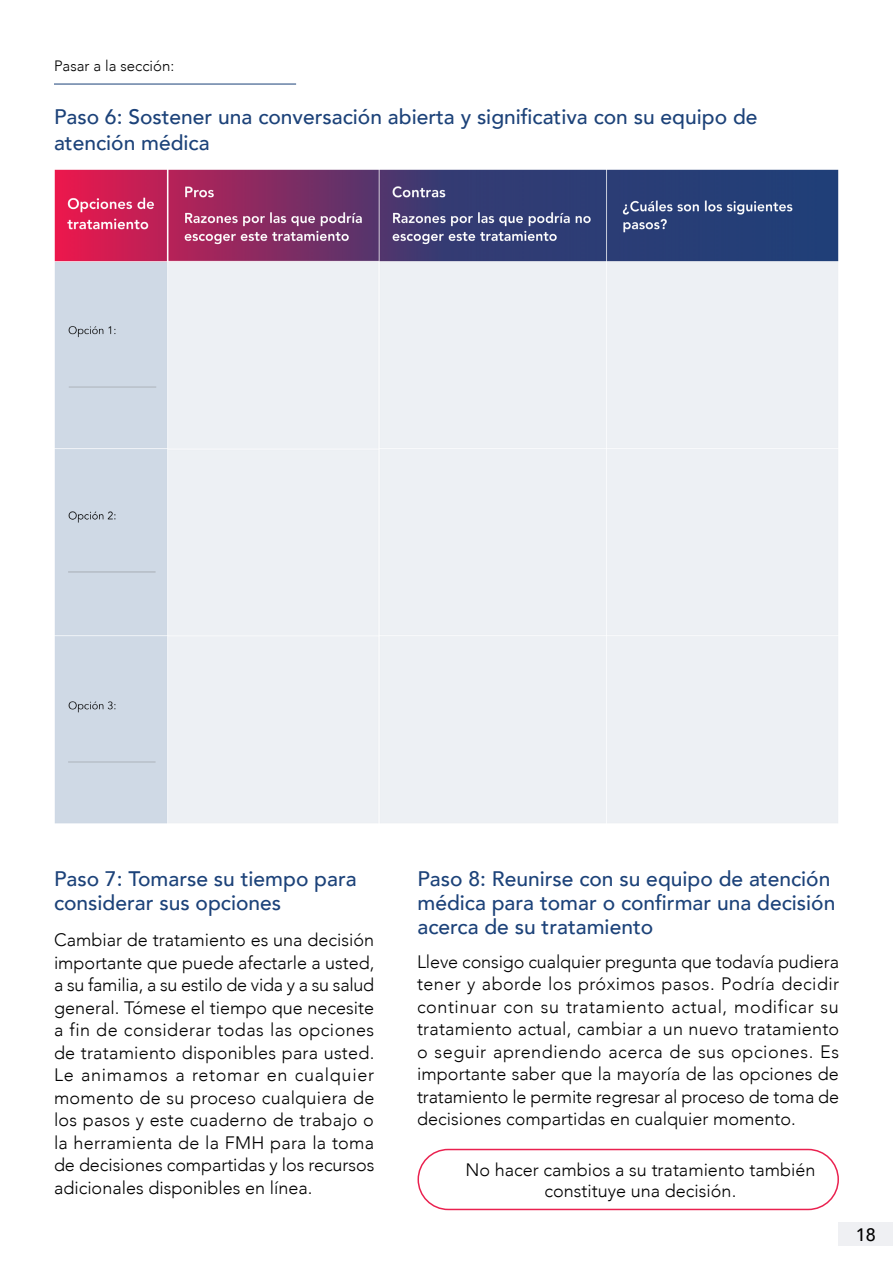
<style>
.page{position:relative;width:893px;height:1263px;background:#fff}
.page>*{position:absolute;margin:0;border:0;box-sizing:border-box;transform-origin:0 0}
.t1{font:500 21px/24px "Avenir";color:#1c4279}
.t2{font:300 18px/22.5px "Avenir";color:#000;text-align:justify}
.t3{font:500 18px "Avenir";color:#000}
.t4{font:300 15px "Avenir";color:#000}
</style>
<div class="page">
<div style="left:839px;top:1222px;width:54px;height:24px;background:#eff0f3"></div>
<img style="left:54px;top:169px;width:785px;height:654px">
<div style="left:417px;top:1149px;width:422px;height:61px;border:2px solid #ea214f;border-radius:30px"></div>
<hr style="left:54px;top:84px;width:242px;height:1px;background:#1c4279">
<p class="t4" style="left:54px;top:57px;width:122px">Pasar a la sección:</p>
<p class="t1" style="left:54px;top:103px;width:705px;line-height:25.2px">Paso 6: Sostener una conversación abierta y significativa con su equipo de atención médica</p>
<p class="t1" style="left:54px;top:866px;width:304px">Paso 7: Tomarse su tiempo para considerar sus opciones</p>
<p class="t2" style="left:54px;top:929px;width:322px">Cambiar de tratamiento es una decisión importante que puede afectarle a usted, a su familia, a su estilo de vida y a su salud general. Tómese el tiempo que necesite a fin de considerar todas las opciones de tratamiento disponibles para usted.<br>Le animamos a retomar en cualquier momento de su proceso cualquiera de los pasos y este cuaderno de trabajo o la herramienta de la FMH para la toma de decisiones compartidas y los recursos adicionales disponibles en línea.</p>
<p class="t1" style="left:417px;top:866px;width:419px">Paso 8: Reunirse con su equipo de atención médica para tomar o confirmar una decisión acerca de su tratamiento</p>
<p class="t2" style="left:417px;top:950px;width:424px">Lleve consigo cualquier pregunta que todavía pudiera tener y aborde los próximos pasos. Podría decidir continuar con su tratamiento actual, modificar su tratamiento actual, cambiar a un nuevo tratamiento o seguir aprendiendo acerca de sus opciones. Es importante saber que la mayoría de las opciones de tratamiento le permite regresar al proceso de toma de decisiones compartidas en cualquier momento.</p>
<p class="t2" style="left:465px;top:1159px;width:351px;line-height:21.6px;text-align:center">No hacer cambios a su tratamiento también constituye una decisión.</p>
<p class="t3" style="left:856px;top:1219px;width:22px">18</p>
</div>
